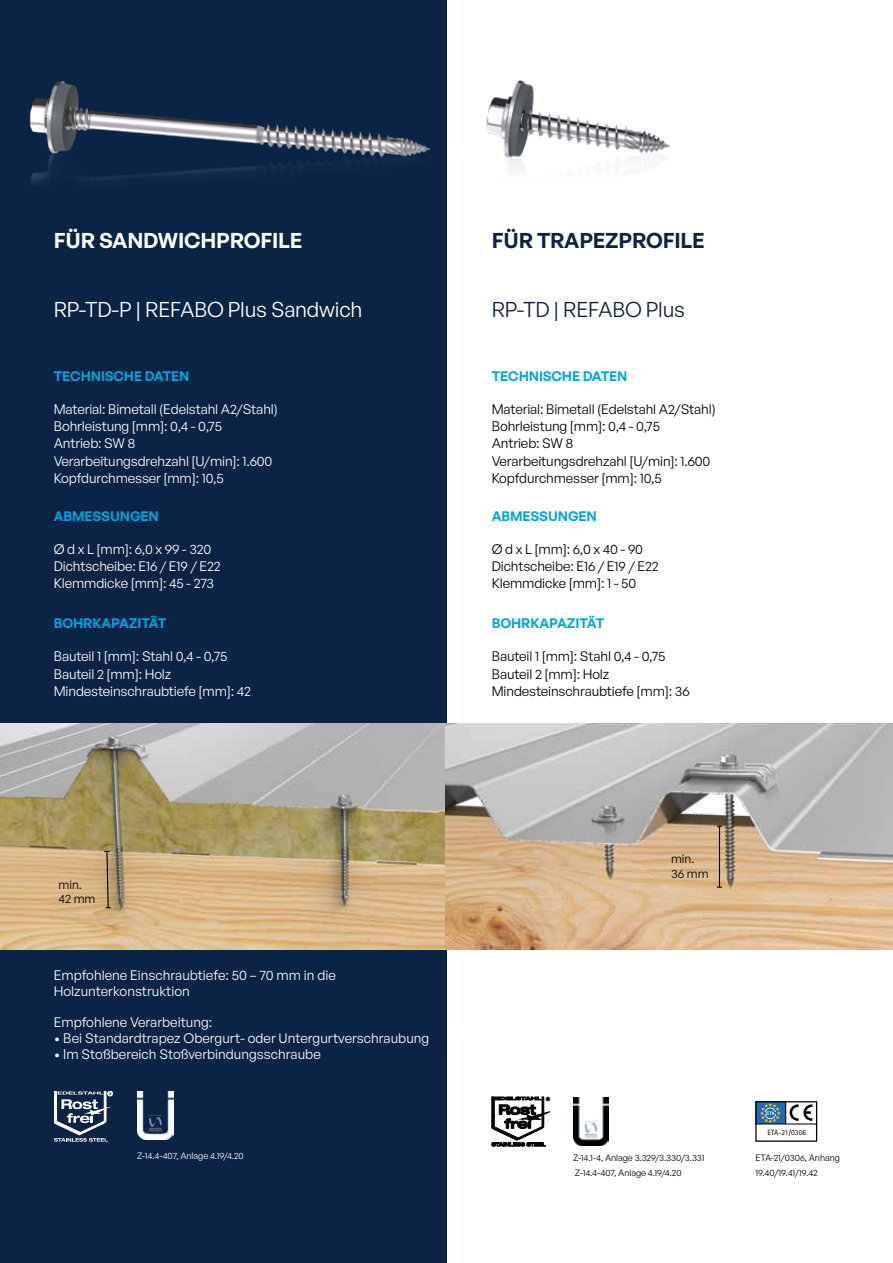
<style>
.page{position:relative;width:893px;height:1263px;background:#fff}
.page>*{position:absolute;margin:0;border:0;box-sizing:border-box;transform-origin:0 0}
.t1{font:21px "General Sans";letter-spacing:-.01em;color:#fff}
.t2{font:600 21px "General Sans";letter-spacing:-.01em;color:#fff}
.t3{font:600 21px "General Sans";letter-spacing:-.01em;color:#0b2345}
.t4{font:21px "General Sans";letter-spacing:-.01em;color:#0b2345}
.t5{font:13.5px/17.2px "General Sans";letter-spacing:-.01em;color:#fff}
.t6{font:13.5px/17.2px "General Sans";letter-spacing:-.01em;color:#000}
.t7{font:600 13.5px "General Sans";letter-spacing:-.01em;color:#00a4e3}
.t8{font:12px/14.4px "General Sans";color:#000}
.t9{font:9px/15px "General Sans";letter-spacing:-.01em;color:#000}
.t10{font:9px "General Sans";letter-spacing:-.01em;color:#fff}
.t11{font:7.65px "Rotis Sans Serif Pro";color:#000}
</style>
<div class="page">
<div style="left:0;top:0;width:446px;height:1263px;background:#0b2345"></div>
<img style="left:137px;top:1091px;width:36px;height:48px">
<svg style="left:492px;top:1097px;width:58px;height:49px"></svg>
<svg style="left:54px;top:1091px;width:58px;height:51px"></svg>
<img style="left:29px;top:77px;width:418px;height:144px">
<img style="left:0;top:724px;width:893px;height:225px">
<svg style="left:104px;top:850px;width:7px;height:59px"></svg>
<hr style="left:719px;top:826px;width:1px;height:61px;background:#000">
<img style="left:486px;top:80px;width:184px;height:93px">
<svg style="left:755px;top:1101px;width:62px;height:41px"></svg>
<img style="left:573px;top:1098px;width:35px;height:47px">
<h1 class="t2" style="left:54px;top:227px;width:250px">FÜR SANDWICHPROFILE</h1>
<h1 class="t3" style="left:492px;top:227px;width:215px">FÜR TRAPEZPROFILE</h1>
<h1 class="t1" style="left:54px;top:296px;width:310px">RP-TD-P | REFABO Plus Sandwich</h1>
<h1 class="t4" style="left:492px;top:296px;width:195px">RP-TD | REFABO Plus</h1>
<p class="t7" style="left:54px;top:367px;width:137px">TECHNISCHE DATEN</p>
<p class="t5" style="left:54px;top:400px;width:226px">Material: Bimetall (Edelstahl A2/Stahl)<br>Bohrleistung [mm]: 0,4 - 0,75<br>Antrieb: SW 8<br>Verarbeitungsdrehzahl [U/min]: 1.600<br>Kopfdurchmesser [mm]: 10,5</p>
<p class="t6" style="left:492px;top:400px;width:226px">Material: Bimetall (Edelstahl A2/Stahl)<br>Bohrleistung [mm]: 0,4 - 0,75<br>Antrieb: SW 8<br>Verarbeitungsdrehzahl [U/min]: 1.600<br>Kopfdurchmesser [mm]: 10,5</p>
<p class="t7" style="left:54px;top:507px;width:107px">ABMESSUNGEN</p>
<p class="t7" style="left:492px;top:367px;width:137px">TECHNISCHE DATEN</p>
<p class="t7" style="left:492px;top:507px;width:107px">ABMESSUNGEN</p>
<p class="t5" style="left:54px;top:540px;width:168px">Ø d x L [mm]: 6,0 x 99 - 320<br>Dichtscheibe: E16 / E19 / E22<br>Klemmdicke [mm]: 45 - 273</p>
<p class="t7" style="left:54px;top:614px;width:114px">BOHRKAPAZITÄT</p>
<p class="t6" style="left:492px;top:540px;width:168px">Ø d x L [mm]: 6,0 x 40 - 90<br>Dichtscheibe: E16 / E19 / E22<br>Klemmdicke [mm]: 1 - 50</p>
<p class="t7" style="left:492px;top:614px;width:114px">BOHRKAPAZITÄT</p>
<p class="t5" style="left:54px;top:647px;width:199px">Bauteil 1 [mm]: Stahl 0,4 - 0,75<br>Bauteil 2 [mm]: Holz<br>Mindesteinschraubtiefe [mm]: 42</p>
<p class="t6" style="left:492px;top:647px;width:200px">Bauteil 1 [mm]: Stahl 0,4 - 0,75<br>Bauteil 2 [mm]: Holz<br>Mindesteinschraubtiefe [mm]: 36</p>
<p class="t8" style="left:58px;top:877px;width:38px">min.<br>42 mm</p>
<p class="t5" style="left:54px;top:967px;width:284px;line-height:16.2px">Empfohlene Einschraubtiefe: 50 – 70 mm in die<br>Holzunterkonstruktion</p>
<p class="t5" style="left:54px;top:1013px;width:160px">Empfohlene Verarbeitung:</p>
<p class="t5" style="left:54px;top:1029px;width:377px">• Bei Standardtrapez Obergurt- oder Untergurtverschraubung</p>
<p class="t5" style="left:54px;top:1045px;width:269px">• Im Stoßbereich Stoßverbindungsschraube</p>
<p class="t8" style="left:671px;top:851px;width:39px">min.<br>36 mm</p>
<p class="t11" style="left:768px;top:1128px;width:40px">ETA-21/0306</p>
<p class="t10" style="left:137px;top:1150px;width:108px">Z-14.4-407, Anlage 4.19/4.20</p>
<p class="t9" style="left:755px;top:1149px;width:86px">ETA-21/0306, Anhang<br>19.40/19.41/19.42</p>
<p class="t9" style="left:573px;top:1149px;width:133px">Z-14.1-4, Anlage 3.329/3.330/3.331<br>Z-14.4-407, Anlage 4.19/4.20</p>
</div>
